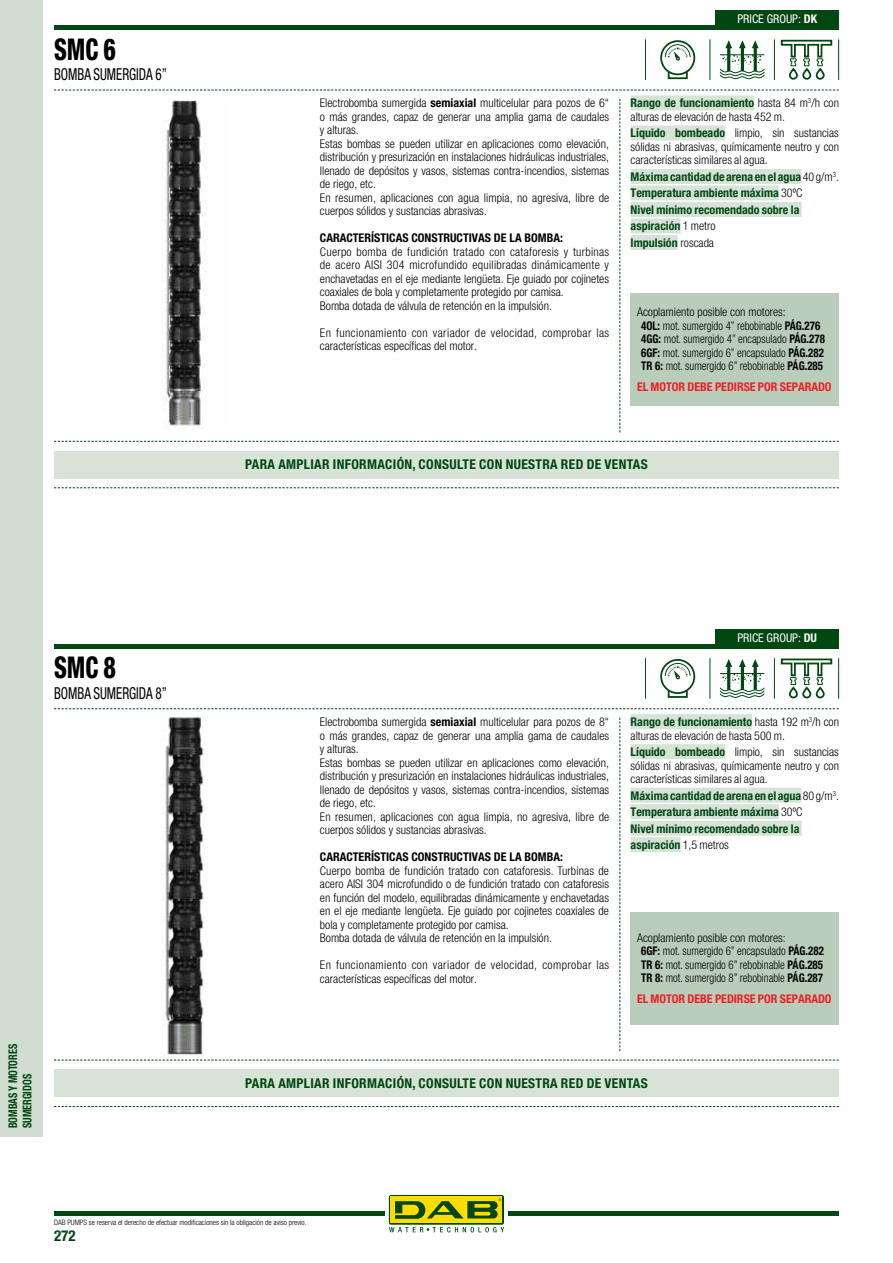
<style>
.page{position:relative;width:893px;height:1263px;background:#fff}
.page>*{position:absolute;margin:0;border:0;box-sizing:border-box;transform-origin:0 0}
.t1{font:800 condensed 30px "Helvetica Neue LT Std";color:#000;scale:.8 1}
.t2{font:condensed 16.5px "Helvetica Neue LT Std";color:#000;scale:.8 1}
.t3{font:700 condensed 15px "Helvetica Neue LT Std";color:#004712}
.t4{font:700 condensed 13.5px "Helvetica Neue LT Std";letter-spacing:.025em;color:#004712}
.t5{font:300 condensed 12px/13.5px "Helvetica Neue LT Std";color:#000}
.t6{font:700 condensed 12px/16.5px "Helvetica Neue LT Std";color:#004712}
.t7{font:300 condensed 12px/13.5px "Helvetica Neue LT Std";letter-spacing:.035em;color:#000}
.t8{font:700 condensed 12px "Helvetica Neue LT Std";color:#000}
.t9{font:700 condensed 12px "Helvetica Neue LT Std";color:#ed1d24}
.t10{font:condensed 12px "Helvetica Neue LT Std";color:#fff}
.t11{font:700 condensed 12px/14.4px "Helvetica Neue LT Std";color:#004712;scale:.85 1}
.t12{font:300 condensed 7.5px "Helvetica Neue LT Std";color:#000}
.s1{font-weight:700}
.s2{font-weight:700;color:#004712}
.s3{font-weight:300;color:#000}
</style>
<div class="page">
<div style="left:0;top:0;width:43px;height:1137px;background:#d0ddd0"></div>
<hr style="left:54px;top:26px;width:785px;height:4px;background:#004712">
<svg style="left:54px;top:90px;width:785px;height:1px"></svg>
<hr style="left:54px;top:1211px;width:330px;height:4px;background:#004712">
<hr style="left:509px;top:1211px;width:330px;height:4px;background:#004712">
<div style="left:389px;top:1195px;width:115px;height:30px;background:linear-gradient(to right,#004712,#004712);border-radius:2px"></div>
<div style="left:391px;top:1197px;width:111px;height:26px;background:#fd0"></div>
<svg style="left:389px;top:1227px;width:115px;height:5px"></svg>
<svg style="left:395px;top:1198px;width:106px;height:21px"></svg>
<hr style="left:54px;top:644px;width:785px;height:4px;background:#004712">
<svg style="left:54px;top:708px;width:785px;height:1px"></svg>
<svg style="left:619px;top:718px;width:1px;height:333px"></svg>
<div style="left:631px;top:714px;width:121px;height:15px;background:#d8e3d8"></div>
<div style="left:631px;top:744px;width:94px;height:15px;background:#d8e3d8"></div>
<div style="left:631px;top:788px;width:170px;height:15px;background:#d8e3d8"></div>
<div style="left:631px;top:804px;width:148px;height:15px;background:#d8e3d8"></div>
<div style="left:631px;top:821px;width:171px;height:15px;background:#d8e3d8"></div>
<div style="left:631px;top:837px;width:50px;height:15px;background:#d8e3d8"></div>
<svg style="left:54px;top:1060px;width:785px;height:1px"></svg>
<svg style="left:54px;top:1106px;width:785px;height:1px"></svg>
<hr style="left:645px;top:658px;width:1px;height:41px;background:#004712">
<hr style="left:710px;top:658px;width:1px;height:41px;background:#004712">
<svg style="left:719px;top:659px;width:46px;height:39px"></svg>
<svg style="left:660px;top:659px;width:36px;height:36px"></svg>
<div style="left:668px;top:689px;width:20px;height:9px;border:2px solid #004712"></div>
<hr style="left:774px;top:658px;width:1px;height:41px;background:#004712">
<hr style="left:838px;top:658px;width:1px;height:41px;background:#004712">
<svg style="left:780px;top:658px;width:53px;height:41px"></svg>
<div style="left:631px;top:912px;width:208px;height:112px;background:#bacdba"></div>
<img style="left:161px;top:716px;width:43px;height:339px">
<div style="left:716px;top:11px;width:123px;height:17px;background:#004712"></div>
<div style="left:716px;top:629px;width:123px;height:17px;background:#004712"></div>
<svg style="left:619px;top:99px;width:1px;height:333px"></svg>
<div style="left:631px;top:95px;width:123px;height:15px;background:#d8e3d8"></div>
<div style="left:631px;top:125px;width:94px;height:15px;background:#d8e3d8"></div>
<div style="left:631px;top:169px;width:170px;height:15px;background:#d8e3d8"></div>
<div style="left:631px;top:185px;width:148px;height:15px;background:#d8e3d8"></div>
<div style="left:631px;top:202px;width:171px;height:15px;background:#d8e3d8"></div>
<div style="left:631px;top:218px;width:50px;height:15px;background:#d8e3d8"></div>
<div style="left:631px;top:235px;width:47px;height:15px;background:#d8e3d8"></div>
<svg style="left:54px;top:441px;width:785px;height:1px"></svg>
<svg style="left:54px;top:487px;width:785px;height:1px"></svg>
<hr style="left:645px;top:39px;width:1px;height:41px;background:#004712">
<hr style="left:710px;top:39px;width:1px;height:41px;background:#004712">
<svg style="left:719px;top:40px;width:46px;height:40px"></svg>
<svg style="left:660px;top:40px;width:36px;height:36px"></svg>
<div style="left:668px;top:71px;width:20px;height:8px;border:2px solid #004712"></div>
<hr style="left:774px;top:39px;width:1px;height:41px;background:#004712">
<hr style="left:838px;top:39px;width:1px;height:41px;background:#004712">
<svg style="left:780px;top:39px;width:53px;height:41px"></svg>
<img style="left:163px;top:100px;width:43px;height:329px">
<div style="left:631px;top:293px;width:208px;height:112px;background:#bacdba"></div>
<div style="left:54px;top:451px;width:785px;height:27px;background:#d8e3d8"></div>
<div style="left:54px;top:1069px;width:785px;height:28px;background:#d8e3d8"></div>
<h1 class="t1" style="left:54px;top:31px;width:79px">SMC 6</h1>
<h2 class="t2" style="left:54px;top:64px;width:143px">BOMBA SUMERGIDA 6”</h2>
<p class="t10" style="left:737px;top:12px;width:81px">PRICE GROUP: <span class="s1">DK</span></p>
<p class="t5" style="left:320px;top:96px;width:291px">Electrobomba sumergida <span class="s1">semiaxial</span> multicelular para pozos de 6“ o más grandes, capaz de generar una amplia gama de caudales y alturas.<br>Estas bombas se pueden utilizar en aplicaciones como elevación, distribución y presurización en instalaciones hidráulicas industriales, llenado de depósitos y vasos, sistemas contra-incendios, sistemas de riego, etc.<br>En resumen, aplicaciones con agua limpia, no agresiva, libre de cuerpos sólidos y sustancias abrasivas.</p>
<p class="t8" style="left:320px;top:231px;width:245px">CARACTERÍSTICAS CONSTRUCTIVAS DE LA BOMBA:</p>
<p class="t5" style="left:320px;top:245px;width:291px">Cuerpo bomba de fundición tratado con cataforesis y turbinas de acero AISI 304 microfundido equilibradas dinámicamente y enchavetadas en el eje mediante lengüeta. Eje guiado por cojinetes coaxiales de bola y completamente protegido por camisa.<br>Bomba dotada de válvula de retención en la impulsión.</p>
<p class="t7" style="left:320px;top:326px;width:291px">En funcionamiento con variador de velocidad, comprobar las características específicas del motor.</p>
<p class="t5" style="left:631px;top:96px;width:210px"><span class="s2">Rango de funcionamiento</span> hasta 84 m<sup>3</sup>/h con alturas de elevación de hasta 452 m.</p>
<p class="t5" style="left:631px;top:126px;width:210px;text-align:justify"><span class="s2">Líquido bombeado</span> limpio, sin sustancias sólidas ni abrasivas, químicamente neutro y con características similares al agua.</p>
<p class="t6" style="left:631px;top:168px;width:210px">Máxima cantidad de arena en el agua <span class="s3">40 g/m</span><sup>3</sup><span class="s3">.<br></span>Temperatura ambiente máxima <span class="s3">30ºC<br></span>Nivel mínimo recomendado sobre la aspiración <span class="s3">1 metro<br></span>Impulsión <span class="s3">roscada</span></p>
<p class="t5" style="left:641px;top:305px;width:185px;text-indent:-4px">Acoplamiento posible con motores:<br><span class="s1">4OL:</span> mot. sumergido 4” rebobinable <span class="s1">PÁG.276<br>4GG:</span> mot. sumergido 4” encapsulado <span class="s1">PÁG.278<br>6GF:</span> mot. sumergido 6” encapsulado <span class="s1">PÁG.282<br>TR 6:</span> mot. sumergido 6” rebobinable <span class="s1">PÁG.285</span></p>
<p class="t9" style="left:637px;top:380px;width:196px">EL MOTOR DEBE PEDIRSE POR SEPARADO</p>
<p class="t4" style="left:245px;top:456px;width:404px">PARA AMPLIAR INFORMACIÓN, CONSULTE CON NUESTRA RED DE VENTAS</p>
<h1 class="t1" style="left:54px;top:649px;width:79px">SMC 8</h1>
<h2 class="t2" style="left:54px;top:683px;width:143px">BOMBA SUMERGIDA 8”</h2>
<p class="t11" style="left:5px;top:1128px;width:101px;rotate:-90deg">BOMBAS Y MOTORES<br>SUMERGIDOS</p>
<p class="t10" style="left:737px;top:631px;width:81px">PRICE GROUP: <span class="s1">DU</span></p>
<p class="t5" style="left:320px;top:715px;width:291px">Electrobomba sumergida <span class="s1">semiaxial</span> multicelular para pozos de 8“ o más grandes, capaz de generar una amplia gama de caudales y alturas.<br>Estas bombas se pueden utilizar en aplicaciones como elevación, distribución y presurización en instalaciones hidráulicas industriales, llenado de depósitos y vasos, sistemas contra-incendios, sistemas de riego, etc.<br>En resumen, aplicaciones con agua limpia, no agresiva, libre de cuerpos sólidos y sustancias abrasivas.</p>
<p class="t8" style="left:320px;top:850px;width:245px">CARACTERÍSTICAS CONSTRUCTIVAS DE LA BOMBA:</p>
<p class="t5" style="left:320px;top:863px;width:291px">Cuerpo bomba de fundición tratado con cataforesis. Turbinas de acero AISI 304 microfundido o de fundición tratado con cataforesis en función del modelo, equilibradas dinámicamente y enchavetadas en el eje mediante lengüeta. Eje guiado por cojinetes coaxiales de bola y completamente protegido por camisa.<br>Bomba dotada de válvula de retención en la impulsión.</p>
<p class="t7" style="left:320px;top:958px;width:291px">En funcionamiento con variador de velocidad, comprobar las características específicas del motor.</p>
<p class="t5" style="left:631px;top:715px;width:210px"><span class="s2">Rango de funcionamiento</span> hasta 192 m<sup>3</sup>/h con alturas de elevación de hasta 500 m.</p>
<p class="t5" style="left:631px;top:745px;width:210px;text-align:justify"><span class="s2">Líquido bombeado</span> limpio, sin sustancias sólidas ni abrasivas, químicamente neutro y con características similares al agua.</p>
<p class="t6" style="left:631px;top:787px;width:210px">Máxima cantidad de arena en el agua <span class="s3">80 g/m</span><sup>3</sup><span class="s3">.<br></span>Temperatura ambiente máxima <span class="s3">30ºC<br></span>Nivel mínimo recomendado sobre la aspiración <span class="s3">1,5 metros</span></p>
<p class="t5" style="left:641px;top:930px;width:184px;text-indent:-4px">Acoplamiento posible con motores:<br><span class="s1">6GF:</span> mot. sumergido 6” encapsulado <span class="s1">PÁG.282<br>TR 6:</span> mot. sumergido 6” rebobinable <span class="s1">PÁG.285<br>TR 8:</span> mot. sumergido 8” rebobinable <span class="s1">PÁG.287</span></p>
<p class="t9" style="left:637px;top:992px;width:196px">EL MOTOR DEBE PEDIRSE POR SEPARADO</p>
<p class="t4" style="left:245px;top:1075px;width:404px">PARA AMPLIAR INFORMACIÓN, CONSULTE CON NUESTRA RED DE VENTAS</p>
<p class="t12" style="left:54px;top:1218px;width:254px">DAB PUMPS se reserva el derecho de efectuar modificaciones sin la obligación de aviso previo.</p>
<p class="t3" style="left:54px;top:1227px;width:23px">272</p>
</div>
